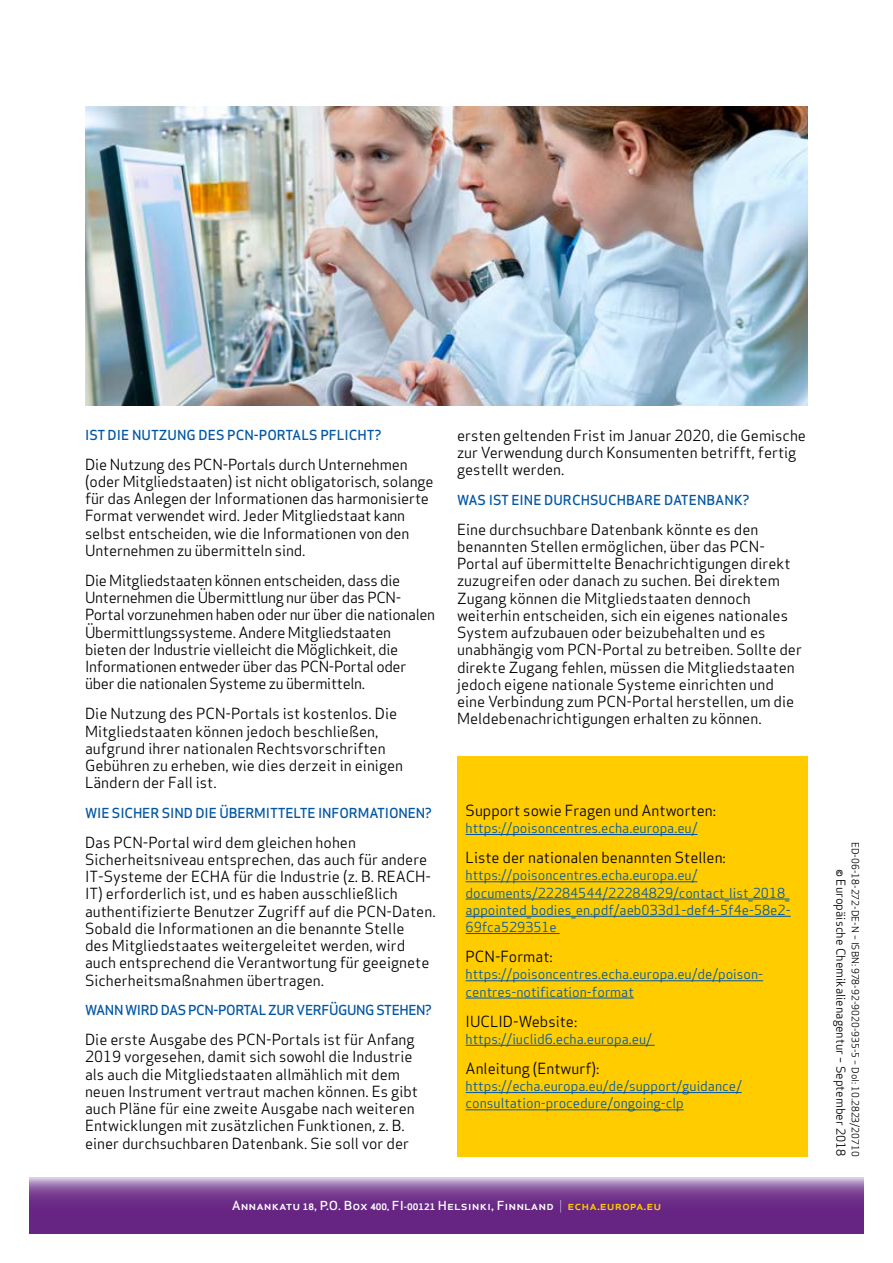
<style>
.page{position:relative;width:893px;height:1263px;background:#fff}
.page>*{position:absolute;margin:0;border:0;box-sizing:border-box;transform-origin:0 0}
.t1{font:15px/17.2px "Apex Sans";color:#000}
.t2{font:15px/17.2px "Apex Sans";letter-spacing:-.02em;color:#000}
.t3{font:13.5px/17.2px "Apex Sans";color:#0056a4}
.t4{font:500 13.5px "Apex Sans";letter-spacing:-.01em;color:#0056a4}
.t5{font:500 13.5px "Apex Sans";letter-spacing:-.03em;color:#0056a4}
.t6{font:500 12.15px "Apex Sans";color:#fff;scale:1.08 1}
.t7{font:12px "Apex Sans";color:#000}
.t8{font:9.75px "Apex Sans";color:#000}
.s1{font-weight:700;font-size:8.7px}
.s2{font-weight:700;font-size:8.25px}
.s3{font-weight:300}
.s4{color:#fc0}
</style>
<div class="page">
<svg style="left:30px;top:1178px;width:833px;height:55px;background:#793f92"></svg>
<div style="left:457px;top:756px;width:351px;height:401px;background:#fc0"></div>
<hr style="left:466px;top:834px;width:231px;height:1px;background:#0056a4">
<hr style="left:466px;top:881px;width:231px;height:1px;background:#0056a4">
<hr style="left:466px;top:899px;width:323px;height:1px;background:#0056a4">
<hr style="left:466px;top:916px;width:325px;height:1px;background:#0056a4">
<hr style="left:466px;top:933px;width:94px;height:1px;background:#0056a4">
<hr style="left:466px;top:980px;width:297px;height:1px;background:#0056a4">
<hr style="left:466px;top:998px;width:168px;height:1px;background:#0056a4">
<hr style="left:466px;top:1045px;width:189px;height:1px;background:#0056a4">
<hr style="left:466px;top:1092px;width:276px;height:1px;background:#0056a4">
<hr style="left:466px;top:1109px;width:218px;height:1px;background:#0056a4">
<img style="left:85px;top:107px;width:723px;height:298px">
<p class="t4" style="left:85px;top:423px;width:298px">IST DIE NUTZUNG DES PCN-PORTALS PFLICHT?</p>
<p class="t1" style="left:85px;top:454px;width:350px">Die Nutzung des PCN-Portals durch Unternehmen (oder Mitgliedstaaten) ist nicht obligatorisch, solange für das Anlegen der Informationen das harmonisierte Format verwendet wird. Jeder Mitgliedstaat kann selbst entscheiden, wie die Informationen von den Unternehmen zu übermitteln sind.</p>
<p class="t2" style="left:85px;top:570px;width:352px">Die Mitgliedstaaten können entscheiden, dass die Unternehmen die Übermittlung nur über das PCN-Portal vorzunehmen haben oder nur über die nationalen Übermittlungssysteme. Andere Mitgliedstaaten bieten der Industrie vielleicht die Möglichkeit, die Informationen entweder über das PCN-Portal oder über die nationalen Systeme zu übermitteln.</p>
<p class="t1" style="left:85px;top:704px;width:320px">Die Nutzung des PCN-Portals ist kostenlos. Die Mitgliedstaaten können jedoch beschließen, aufgrund ihrer nationalen Rechtsvorschriften Gebühren zu erheben, wie dies derzeit in einigen Ländern der Fall ist.</p>
<p class="t4" style="left:85px;top:801px;width:348px">WIE SICHER SIND DIE ÜBERMITTELTE INFORMATIONEN?</p>
<p class="t1" style="left:85px;top:832px;width:352px">Das PCN-Portal wird dem gleichen hohen Sicherheitsniveau entsprechen, das auch für andere IT-Systeme der ECHA für die Industrie (z. B. REACH-IT) erforderlich ist, und es haben ausschließlich authentifizierte Benutzer Zugriff auf die PCN-Daten.<br>Sobald die Informationen an die benannte Stelle<br>des Mitgliedstaates weitergeleitet werden, wird auch entsprechend die Verantwortung für geeignete Sicherheitsmaßnahmen übertragen.</p>
<p class="t5" style="left:85px;top:998px;width:348px">WANN WIRD DAS PCN-PORTAL ZUR VERFÜGUNG STEHEN?</p>
<p class="t1" style="left:85px;top:1029px;width:334px">Die erste Ausgabe des PCN-Portals ist für Anfang 2019 vorgesehen, damit sich sowohl die Industrie als auch die Mitgliedstaaten allmählich mit dem neuen Instrument vertraut machen können. Es gibt auch Pläne für eine zweite Ausgabe nach weiteren Entwicklungen mit zusätzlichen Funktionen, z. B. einer durchsuchbaren Datenbank. Sie soll vor der</p>
<p class="t1" style="left:457px;top:425px;width:350px">ersten geltenden Frist im Januar 2020, die Gemische zur Verwendung durch Konsumenten betrifft, fertig gestellt werden.</p>
<p class="t4" style="left:457px;top:488px;width:294px">WAS IST EINE DURCHSUCHBARE DATENBANK?</p>
<p class="t1" style="left:457px;top:519px;width:346px">Eine durchsuchbare Datenbank könnte es den benannten Stellen ermöglichen, über das PCN-Portal auf übermittelte Benachrichtigungen direkt zuzugreifen oder danach zu suchen. Bei direktem Zugang können die Mitgliedstaaten dennoch weiterhin entscheiden, sich ein eigenes nationales System aufzubauen oder beizubehalten und es unabhängig vom PCN-Portal zu betreiben. Sollte der direkte Zugang fehlen, müssen die Mitgliedstaaten jedoch eigene nationale Systeme einrichten und eine Verbindung zum PCN-Portal herstellen, um die Meldebenachrichtigungen erhalten zu können.</p>
<p class="t1" style="left:466px;top:800px;width:252px">Support sowie Fragen und Antworten:</p>
<p class="t3" style="left:466px;top:818px;width:233px">https://poisoncentres.echa.europa.eu/</p>
<p class="t1" style="left:466px;top:847px;width:262px">Liste der nationalen benannten Stellen:</p>
<p class="t3" style="left:466px;top:865px;width:327px">https://poisoncentres.echa.europa.eu/ documents/22284544/22284829/contact_list_2018_ appointed_bodies_en.pdf/aeb033d1-def4-5f4e-58e2- 69fca529351e</p>
<p class="t1" style="left:466px;top:947px;width:89px">PCN-Format:</p>
<p class="t3" style="left:466px;top:964px;width:299px">https://poisoncentres.echa.europa.eu/de/poison&shy;centres-notification-format</p>
<p class="t1" style="left:466px;top:1011px;width:113px">IUCLID-Website:</p>
<p class="t3" style="left:466px;top:1029px;width:188px">https://iuclid6.echa.europa.eu/</p>
<p class="t1" style="left:466px;top:1058px;width:135px">Anleitung (Entwurf):</p>
<p class="t3" style="left:466px;top:1076px;width:278px">https://echa.europa.eu/de/support/guidance/ consultation-procedure/ongoing-clp</p>
<p class="t6" style="left:232px;top:1195px;width:399px">Annankatu <span class="s1">18</span>, P.O. Box <span class="s1">400,</span> FI<span class="s2">-</span><span class="s1">00121</span> Helsinki, Finnland <span class="s3">|</span> <span class="s4">echa.europa.eu</span></p>
<p class="t8" style="left:863px;top:842px;width:316px;rotate:90deg">ED-06-18-272-DE-N – ISBN: 978-92-9020-935-5 – DoI: 10.2823/20710</p>
<p class="t7" style="left:851px;top:869px;width:289px;rotate:90deg">© Europäische Chemikalienagentur – September 2018</p>
</div>
